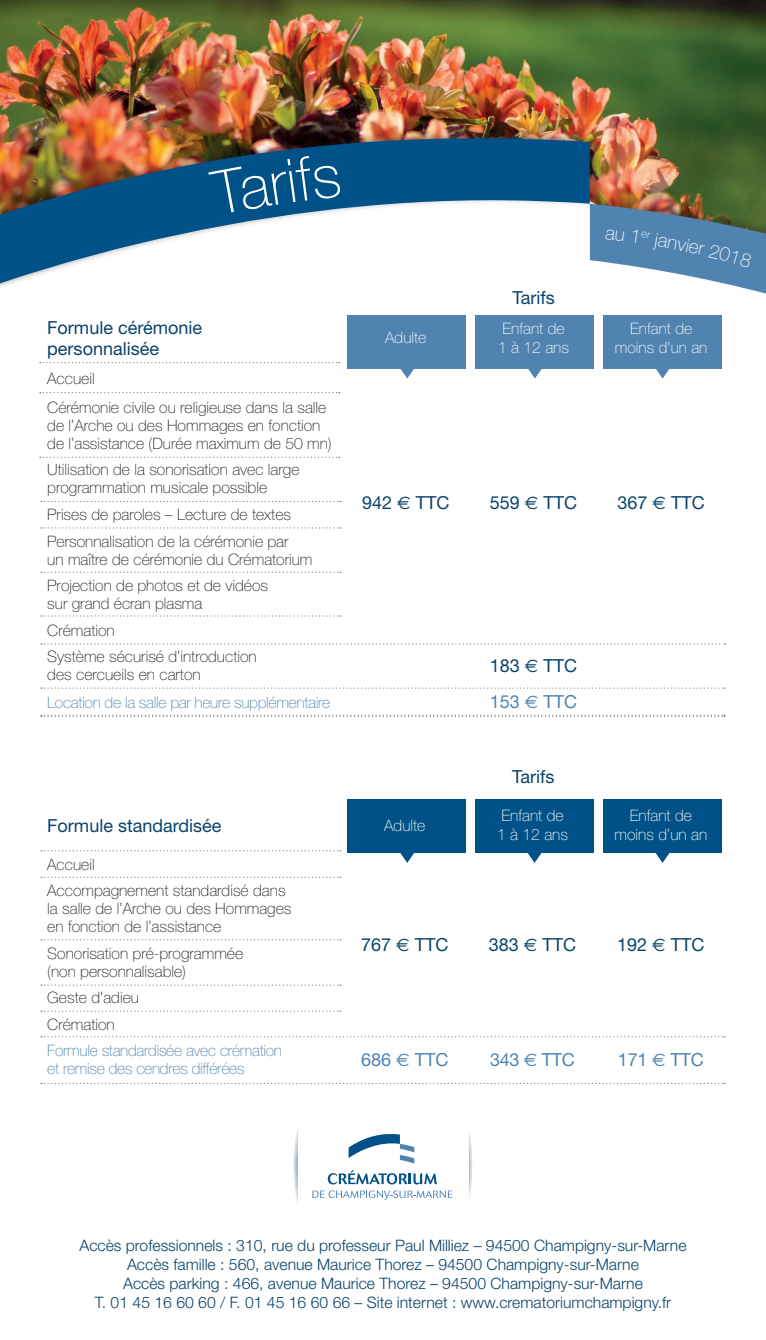
<style>
.page{position:relative;width:766px;height:1340px;background:#fff}
.page>*{position:absolute;margin:0;border:0;box-sizing:border-box;transform-origin:0 0}
.t1{font:18px "Helvetica Neue LT Std";color:#0a436a}
.t2{font:18px "Helvetica Neue LT Std";letter-spacing:-.005em;color:#5083b0}
.t3{font:100 15.75px/18px "Helvetica Neue LT Std";color:#231f20}
.t4{font:300 15.75px "Helvetica Neue LT Std";color:#0a436a}
.t5{font:100 15.75px "Helvetica Neue LT Std";letter-spacing:-.02em;color:#5083b0}
.t6{font:100 15.75px "Helvetica Neue LT Std";color:#fff}
.s1{font-family:"Euro Sans"}
</style>
<div class="page">
<img style="left:0;top:0;width:765px;height:196px">
<svg style="left:293px;top:1119px;width:18px;height:93px"></svg>
<svg style="left:455px;top:1119px;width:17px;height:92px"></svg>
<div style="left:297px;top:1119px;width:171px;height:92px;background:#fff"></div>
<svg style="left:348px;top:1134px;width:66px;height:29px"></svg>
<svg style="left:328px;top:1170px;width:108px;height:14px"></svg>
<svg style="left:312px;top:1190px;width:140px;height:10px"></svg>
<div style="left:348px;top:315px;width:118px;height:54px;background:#5083b0"></div>
<svg style="left:400px;top:369px;width:14px;height:9px"></svg>
<div style="left:475px;top:315px;width:118px;height:54px;background:#5083b0"></div>
<svg style="left:528px;top:369px;width:14px;height:9px"></svg>
<div style="left:603px;top:315px;width:118px;height:54px;background:#5083b0"></div>
<svg style="left:656px;top:369px;width:13px;height:9px"></svg>
<svg style="left:40px;top:392px;width:299px;height:1px"></svg>
<svg style="left:40px;top:362px;width:299px;height:1px"></svg>
<svg style="left:40px;top:456px;width:299px;height:2px"></svg>
<svg style="left:41px;top:501px;width:300px;height:1px"></svg>
<svg style="left:41px;top:527px;width:300px;height:1px"></svg>
<svg style="left:41px;top:571px;width:300px;height:2px"></svg>
<svg style="left:41px;top:615px;width:300px;height:1px"></svg>
<svg style="left:41px;top:687px;width:683px;height:1px"></svg>
<div style="left:348px;top:799px;width:118px;height:54px;background:#005187"></div>
<svg style="left:400px;top:853px;width:14px;height:9px"></svg>
<div style="left:475px;top:799px;width:118px;height:54px;background:#005187"></div>
<svg style="left:527px;top:853px;width:15px;height:9px"></svg>
<div style="left:603px;top:799px;width:118px;height:54px;background:#005187"></div>
<svg style="left:655px;top:853px;width:15px;height:9px"></svg>
<svg style="left:41px;top:1010px;width:300px;height:1px"></svg>
<svg style="left:41px;top:984px;width:300px;height:1px"></svg>
<svg style="left:41px;top:939px;width:300px;height:1px"></svg>
<svg style="left:41px;top:876px;width:300px;height:1px"></svg>
<svg style="left:41px;top:850px;width:300px;height:1px"></svg>
<svg style="left:41px;top:1082px;width:678px;height:1px"></svg>
<svg style="left:41px;top:1036px;width:683px;height:1px"></svg>
<div style="left:0;top:129px;width:602px;height:172px;background:#231f20;opacity:.45"></div>
<img style="left:0;top:131px;width:589px;height:166px">
<div style="left:595px;top:196px;width:170px;height:111px;background:#231f20;opacity:.35"></div>
<svg style="left:41px;top:643px;width:684px;height:1px"></svg>
<svg style="left:41px;top:714px;width:683px;height:3px"></svg>
<div style="left:208px;top:156px;width:133px;height:59px;background:#005187"></div>
<svg style="left:589px;top:204px;width:176px;height:98px"></svg>
<p class="t1" style="left:47px;top:316px;width:156px">Formule cérémonie</p>
<p class="t1" style="left:47px;top:338px;width:113px">personnalisée</p>
<p class="t3" style="left:47px;top:369px;width:49px">Accueil</p>
<p class="t6" style="left:385px;top:329px;width:43px">Adulte</p>
<p class="t1" style="left:512px;top:287px;width:44px">Tarifs</p>
<p class="t6" style="left:502px;top:319px;width:64px">Enfant de</p>
<p class="t6" style="left:498px;top:338px;width:72px">1 à 12 ans</p>
<p class="t6" style="left:630px;top:319px;width:64px">Enfant de</p>
<p class="t6" style="left:614px;top:338px;width:94px">moins d’un an</p>
<p class="t3" style="left:47px;top:398px;width:286px">Cérémonie civile ou religieuse dans la salle de l’Arche ou des Hommages en fonction de l’assistance (Durée maximum de 50 mn)</p>
<p class="t3" style="left:47px;top:461px;width:254px">Utilisation de la sonorisation avec large programmation musicale possible</p>
<p class="t3" style="left:47px;top:505px;width:245px">Prises de paroles – Lecture de textes</p>
<p class="t3" style="left:47px;top:532px;width:243px">Personnalisation de la cérémonie par</p>
<p class="t3" style="left:47px;top:550px;width:267px">un maître de cérémonie du Crématorium</p>
<p class="t3" style="left:47px;top:576px;width:222px">Projection de photos et de vidéos</p>
<p class="t3" style="left:47px;top:594px;width:156px">sur grand écran plasma</p>
<p class="t3" style="left:47px;top:621px;width:69px">Crémation</p>
<p class="t3" style="left:47px;top:647px;width:211px">Système sécurisé d’introduction des cercueils en carton</p>
<p class="t1" style="left:489px;top:655px;width:89px">183 <span class="s1">€</span> TTC</p>
<p class="t5" style="left:47px;top:693px;width:284px">Location de la salle par heure supplémentaire</p>
<p class="t2" style="left:489px;top:691px;width:89px">153 <span class="s1">€</span> TTC</p>
<p class="t1" style="left:362px;top:492px;width:89px">942 <span class="s1">€</span> TTC</p>
<p class="t1" style="left:489px;top:492px;width:89px">559 <span class="s1">€</span> TTC</p>
<p class="t1" style="left:617px;top:492px;width:89px">367 <span class="s1">€</span> TTC</p>
<p class="t1" style="left:47px;top:814px;width:176px">Formule standardisée</p>
<p class="t6" style="left:384px;top:816px;width:43px">Adulte</p>
<p class="t3" style="left:47px;top:855px;width:49px">Accueil</p>
<p class="t1" style="left:512px;top:766px;width:44px">Tarifs</p>
<p class="t6" style="left:501px;top:806px;width:64px">Enfant de</p>
<p class="t6" style="left:497px;top:825px;width:72px">1 à 12 ans</p>
<p class="t6" style="left:629px;top:806px;width:64px">Enfant de</p>
<p class="t6" style="left:614px;top:825px;width:94px">moins d’un an</p>
<p class="t3" style="left:47px;top:881px;width:240px">Accompagnement standardisé dans</p>
<p class="t3" style="left:47px;top:899px;width:246px">la salle de l’Arche ou des Hommages</p>
<p class="t3" style="left:47px;top:917px;width:175px">en fonction de l’assistance</p>
<p class="t3" style="left:47px;top:944px;width:197px">Sonorisation pré-programmée</p>
<p class="t3" style="left:47px;top:962px;width:140px">(non personnalisable)</p>
<p class="t3" style="left:47px;top:988px;width:93px">Geste d’adieu</p>
<p class="t3" style="left:47px;top:1015px;width:69px">Crémation</p>
<p class="t5" style="left:47px;top:1041px;width:236px">Formule standardisée avec crémation</p>
<p class="t5" style="left:47px;top:1059px;width:199px">et remise des cendres différées</p>
<p class="t1" style="left:361px;top:933px;width:89px">767 <span class="s1">€</span> TTC</p>
<p class="t1" style="left:488px;top:933px;width:89px">383 <span class="s1">€</span> TTC</p>
<p class="t1" style="left:617px;top:933px;width:89px">192 <span class="s1">€</span> TTC</p>
<p class="t2" style="left:361px;top:1049px;width:89px">686 <span class="s1">€</span> TTC</p>
<p class="t2" style="left:490px;top:1049px;width:86px">343 <span class="s1">€</span> TTC</p>
<p class="t2" style="left:617px;top:1049px;width:87px">171 <span class="s1">€</span> TTC</p>
<p class="t4" style="left:79px;top:1236px;width:608px">Accès professionnels : 310, rue du professeur Paul Milliez – 94500 Champigny-sur-Marne</p>
<p class="t4" style="left:127px;top:1254px;width:513px">Accès famille : 560, avenue Maurice Thorez – 94500 Champigny-sur-Marne</p>
<p class="t4" style="left:123px;top:1273px;width:521px">Accès parking : 466, avenue Maurice Thorez – 94500 Champigny-sur-Marne</p>
<p class="t4" style="left:95px;top:1292px;width:577px">T. 01 45 16 60 60 / F. 01 45 16 60 66 – Site internet : www.crematoriumchampigny.fr</p>
</div>
